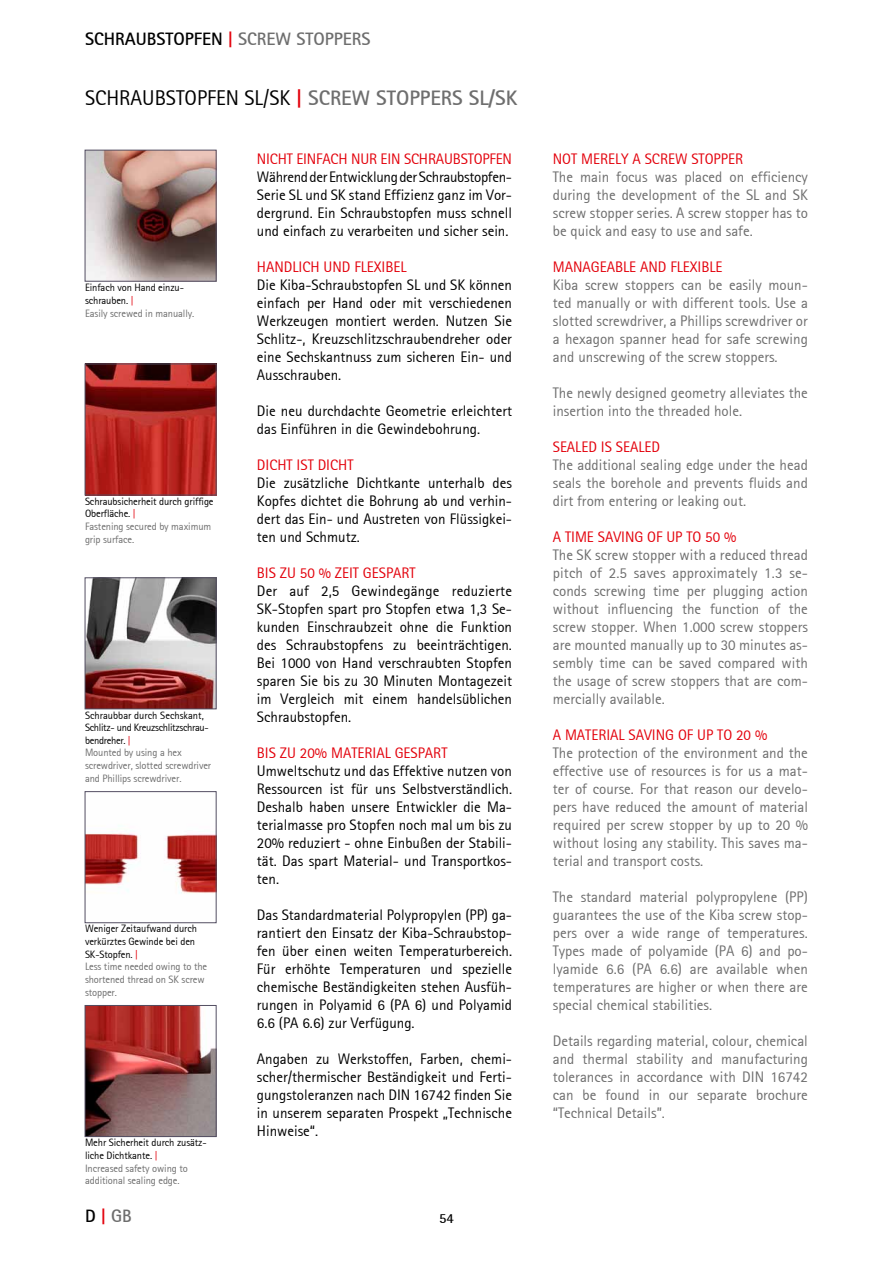
<style>
.page{position:relative;width:893px;height:1263px;background:#fff}
.page>*{position:absolute;margin:0;border:0;box-sizing:border-box;transform-origin:0 0}
.t1{font:21px "Rotis Sans Serif";color:#000}
.t2{font:700 18px "Rotis Sans Serif";color:#6e6e6e}
.t3{font:700 18px "Rotis Sans Serif";color:#000}
.t4{font:15px/18px "Rotis Sans Serif";color:#000;text-align:justify}
.t5{font:15px/18px "Rotis Sans Serif";color:#6e6e6e;text-align:justify}
.t6{font:15px "Rotis Sans Serif";color:#e3000b}
.t7{font:700 13.65px "Rotis Sans Serif";color:#000}
.t8{font:10.5px/12.6px "Rotis Sans Serif";letter-spacing:-.01em;color:#000}
.t9{font:10.5px/12.6px "Rotis Sans Serif";letter-spacing:-.01em;color:#6e6e6e}
.s1{color:#e3000b}
.s2{font-weight:700;color:#e3000b}
.s3{font-weight:700;color:#6e6e6e}
.s4{color:#6e6e6e}
.s5{color:#000}
</style>
<div class="page">
<img style="left:87px;top:152px;width:128px;height:128px">
<div style="left:85px;top:150px;width:132px;height:132px;border:1px solid #fff"></div>
<img style="left:87px;top:366px;width:128px;height:127px">
<img style="left:87px;top:579px;width:128px;height:128px">
<img style="left:87px;top:833px;width:128px;height:60px">
<div style="left:85px;top:791px;width:132px;height:132px;border:1px solid #fff"></div>
<img style="left:87px;top:1007px;width:128px;height:128px">
<p class="t3" style="left:85px;top:28px;width:20px">SCHRAUBSTOPFEN</p>
<p class="t2" style="left:228px;top:28px;width:31px"><span class="s1">|</span> SCREW</p>
<p class="t2" style="left:296px;top:28px;width:20px">STOPPERS</p>
<h1 class="t1" style="left:85px;top:85px;width:434px">SCHRAUBSTOPFEN SL/SK <span class="s2">|</span> <span class="s3">SCREW STOPPERS SL/SK</span></h1>
<p class="t8" style="left:85px;top:281px;width:111px">Einfach von Hand einzu&shy;schrauben. <span class="s1">|<br></span><span class="s4">Easily screwed in manually.</span></p>
<p class="t8" style="left:85px;top:495px;width:130px">Schraubsicherheit durch griffige<br>Oberfläche. <span class="s1">|<br></span><span class="s4">Fastening secured by maximum grip surface.</span></p>
<p class="t9" style="left:85px;top:709px;width:128px"><span class="s5">Schraubbar durch Sechskant,<br>Schlitz- und Kreuzschlitzschrau&shy;bendreher.</span> <span class="s1">|<br></span>Mounted by using a hex screwdriver, slotted screwdriver and Phillips screwdriver.</p>
<p class="t8" style="left:85px;top:922px;width:124px">Weniger Zeitaufwand durch verkürztes Gewinde bei den<br>SK-Stopfen. <span class="s1">|<br></span><span class="s4">Less time needed owing to the shortened thread on SK screw stopper.</span></p>
<p class="t9" style="left:85px;top:1136px;width:123px"><span class="s5">Mehr Sicherheit durch zusätz&shy;liche Dichtkante.</span> <span class="s1">|<br></span>Increased safety owing to additional sealing edge.</p>
<p class="t2" style="left:85px;top:1204px;width:48px"><span class="s5">D</span> <span class="s1">|</span> GB</p>
<p class="t6" style="left:257px;top:150px;width:17px">Nicht</p>
<p class="t6" style="left:296px;top:150px;width:8px">einfach</p>
<p class="t6" style="left:351px;top:150px;width:10px">nur</p>
<p class="t6" style="left:381px;top:150px;width:40px">ein Schraubstopfen</p>
<p class="t4" style="left:257px;top:168px;width:257px">Während der Entwicklung der Schraubstopfen-Serie SL und SK stand Effizienz ganz im Vor&shy;dergrund. Ein Schraubstopfen muss schnell und einfach zu verarbeiten und sicher sein.</p>
<p class="t6" style="left:257px;top:258px;width:18px">Handlich</p>
<p class="t6" style="left:324px;top:258px;width:10px">und</p>
<p class="t6" style="left:354px;top:258px;width:35px">flexibel</p>
<p class="t4" style="left:257px;top:276px;width:257px">Die Kiba-Schraubstopfen SL und SK können einfach per Hand oder mit verschiedenen Werkzeugen montiert werden. Nutzen Sie Schlitz-, Kreuzschlitzschraubendreher oder eine Sechskantnuss zum sicheren Ein- und Ausschrauben.</p>
<p class="t4" style="left:257px;top:402px;width:257px">Die neu durchdachte Geometrie erleichtert das Einführen in die Gewindebohrung.</p>
<p class="t6" style="left:257px;top:456px;width:17px">Dicht</p>
<p class="t6" style="left:297px;top:456px;width:30px">ist dicht</p>
<p class="t4" style="left:257px;top:474px;width:257px">Die zusätzliche Dichtkante unterhalb des Kopfes dichtet die Bohrung ab und verhin&shy;dert das Ein- und Austreten von Flüssigkei&shy;ten und Schmutz.</p>
<p class="t6" style="left:257px;top:564px;width:115px">Bis zu 50 % Zeit gespart</p>
<p class="t4" style="left:257px;top:582px;width:257px">Der auf 2,5 Gewindegänge reduzierte SK-Stopfen spart pro Stopfen etwa 1,3 Se&shy;kunden Einschraubzeit ohne die Funktion des Schraubstopfens zu beeinträchtigen.<br>Bei 1000 von Hand verschraubten Stopfen sparen Sie bis zu 30 Minuten Montagezeit im Vergleich mit einem handelsüblichen Schraubstopfen.</p>
<p class="t6" style="left:257px;top:744px;width:94px">Bis zu 20% Material</p>
<p class="t6" style="left:395px;top:744px;width:9px">gespart</p>
<p class="t4" style="left:257px;top:762px;width:257px">Umweltschutz und das Effektive nutzen von Ressourcen ist für uns Selbstverständlich.<br>Deshalb haben unsere Entwickler die Ma&shy;terialmasse pro Stopfen noch mal um bis zu 20% reduziert - ohne Einbußen der Stabili&shy;tät. Das spart Material- und Transportkos&shy;ten.</p>
<p class="t4" style="left:257px;top:906px;width:257px">Das Standardmaterial Polypropylen (PP) ga&shy;rantiert den Einsatz der Kiba-Schraubstop&shy;fen über einen weiten Temperaturbereich.<br>Für erhöhte Temperaturen und spezielle chemische Beständigkeiten stehen Ausfüh&shy;rungen in Polyamid 6 (PA 6) und Polyamid 6.6 (PA 6.6) zur Verfügung.</p>
<p class="t4" style="left:257px;top:1050px;width:257px">Angaben zu Werkstoffen, Farben, chemi&shy;scher/thermischer Beständigkeit und Ferti&shy;gungstoleranzen nach DIN 16742 finden Sie in unserem separaten Prospekt „Technische Hinweise“.</p>
<p class="t7" style="left:439px;top:1210px;width:16px">54</p>
<p class="t6" style="left:553px;top:150px;width:38px">Not merel</p>
<p class="t6" style="left:621px;top:150px;width:32px">y a scre</p>
<p class="t6" style="left:675px;top:150px;width:25px">w stopper</p>
<p class="t5" style="left:553px;top:168px;width:257px">The main focus was placed on efficiency during the development of the SL and SK screw stopper series. A screw stopper has to be quick and easy to use and safe.</p>
<p class="t6" style="left:553px;top:258px;width:21px">Manageable</p>
<p class="t6" style="left:640px;top:258px;width:10px">and</p>
<p class="t6" style="left:670px;top:258px;width:35px">flexible</p>
<p class="t5" style="left:553px;top:276px;width:257px">Kiba screw stoppers can be easily moun&shy;ted manually or with different tools. Use a slotted screwdriver, a Phillips screwdriver or a hexagon spanner head for safe screwing and unscrewing of the screw stoppers.</p>
<p class="t5" style="left:553px;top:384px;width:257px">The newly designed geometry alleviates the insertion into the threaded hole.</p>
<p class="t6" style="left:553px;top:438px;width:16px">Sealed</p>
<p class="t6" style="left:601px;top:438px;width:24px">is sealed</p>
<p class="t5" style="left:553px;top:456px;width:257px">The additional sealing edge under the head seals the borehole and prevents fluids and dirt from entering or leaking out.</p>
<p class="t6" style="left:553px;top:528px;width:21px">A time</p>
<p class="t6" style="left:598px;top:528px;width:9px">saving</p>
<p class="t6" style="left:647px;top:528px;width:91px">ofupto 50 %</p>
<p class="t5" style="left:553px;top:546px;width:257px">The SK screw stopper with a reduced thread pitch of 2.5 saves approximately 1.3 se&shy;conds screwing time per plugging action without influencing the function of the screw stopper. When 1.000 screw stoppers are mounted manually up to 30 minutes as&shy;sembly time can be saved compared with the usage of screw stoppers that are com&shy;mercially available.</p>
<p class="t6" style="left:553px;top:726px;width:21px">A material</p>
<p class="t6" style="left:629px;top:726px;width:9px">saving</p>
<p class="t6" style="left:678px;top:726px;width:91px">ofupto 20 %</p>
<p class="t5" style="left:553px;top:744px;width:257px">The protection of the environment and the effective use of resources is for us a mat&shy;ter of course. For that reason our develo&shy;pers have reduced the amount of material required per screw stopper by up to 20 % without losing any stability. This saves ma&shy;terial and transport costs.</p>
<p class="t5" style="left:553px;top:888px;width:257px">The standard material polypropylene (PP) guarantees the use of the Kiba screw stop&shy;pers over a wide range of temperatures.<br>Types made of polyamide (PA 6) and po&shy;lyamide 6.6 (PA 6.6) are available when temperatures are higher or when there are special chemical stabilities.</p>
<p class="t5" style="left:553px;top:1032px;width:257px">Details regarding material, colour, chemical and thermal stability and manufacturing tolerances in accordance with DIN 16742 can be found in our separate brochure “Technical Details”.</p>
</div>
